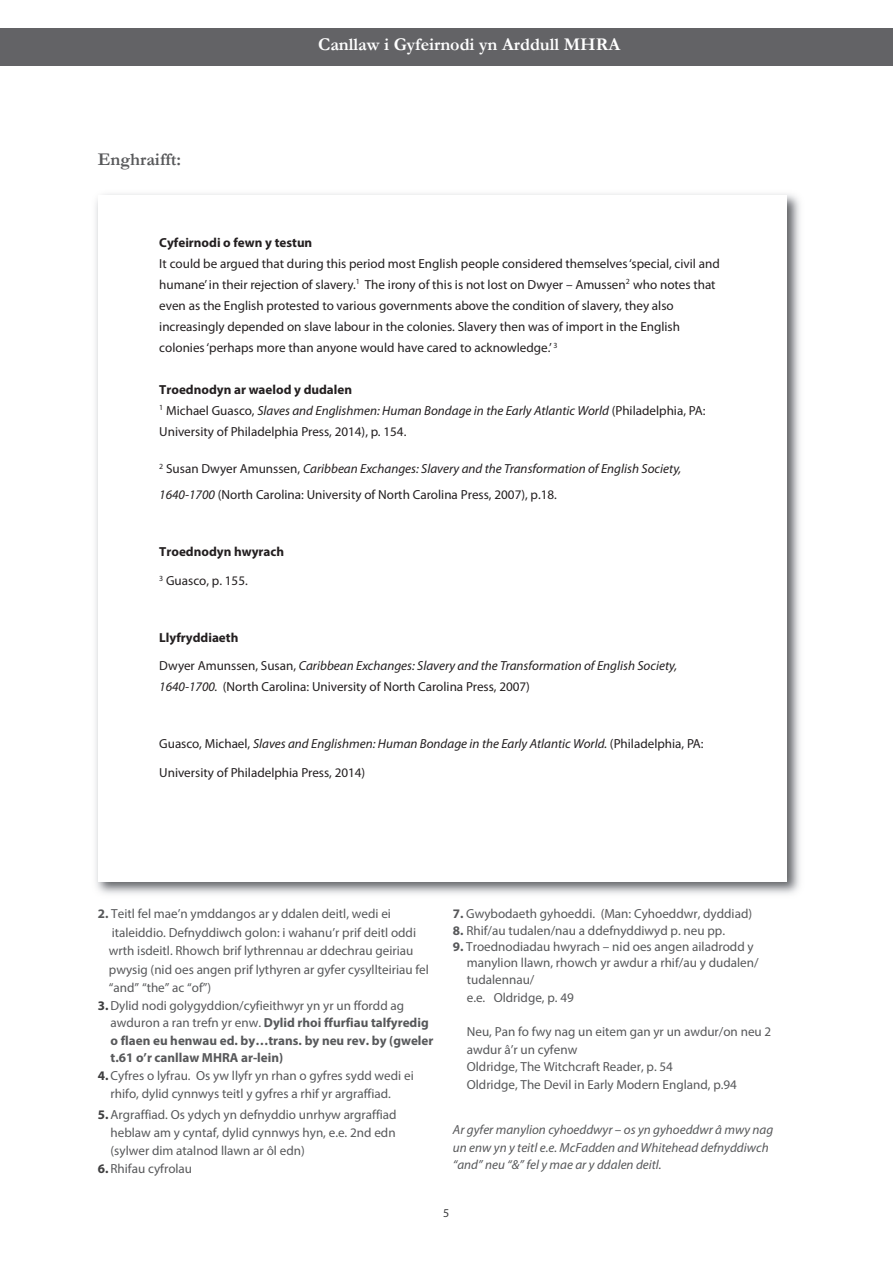
<style>
.page{position:relative;width:893px;height:1263px;background:#fff}
.page>*{position:absolute;margin:0;border:0;box-sizing:border-box;transform-origin:0 0}
.t1{font:700 18px "Garamond";color:#fff}
.t2{font:700 18px "Garamond";color:#57585a}
.t3{font:13.2px/21.1px "Myriad Pro";color:#231f20}
.t4{font:13.2px/18.5px "Myriad Pro";color:#57585a}
.t5{font:700 13.2px/17.4px "Myriad Pro";color:#57585a}
.t6{font:italic 13.2px/17.4px "Myriad Pro";color:#57585a}
.t7{font:italic 13.2px/28.5px "Myriad Pro";color:#231f20}
.t8{font:700 13.2px/28.5px "Myriad Pro";color:#231f20}
.t9{font:12px "Myriad Pro";color:#3e3e3f}
.s1{font-weight:700}
.s2{font-style:italic}
.s3{font-weight:400}
.s4{font-weight:700;font-style:normal}
.s5{font-style:normal}
.s6{color:#3e3e3f}
.s7{font-weight:700;color:#3e3e3f}
</style>
<div class="page">
<div style="left:0;top:29px;width:893px;height:37px;background:#636366"></div>
<img style="left:95px;top:194px;width:705px;height:700px">
<div style="left:98px;top:195px;width:689px;height:686px;background:#fff"></div>
<h1 class="t2" style="left:98px;top:147px;width:85px">Enghraifft:</h1>
<h1 class="t1" style="left:318px;top:33px;width:304px">Canllaw i Gyfeirnodi yn Arddull MHRA</h1>
<p class="t8" style="left:159px;top:228px;width:155px">Cyfeirnodi o fewn y testun</p>
<p class="t3" style="left:159px;top:254px;width:562px">It could be argued that during this period most English people considered themselves ‘special, civil and humane’ in their rejection of slavery.<sup>1</sup> The irony of this is not lost on Dwyer – Amussen<sup>2</sup> who notes that even as the English protested to various governments above the condition of slavery, they also increasingly depended on slave labour in the colonies. Slavery then was of import in the English colonies ‘perhaps more than anyone would have cared to acknowledge.’ <sup>3</sup></p>
<p class="t3" style="left:159px;top:380px;width:548px"><span class="s1">Troednodyn ar waelod y dudalen<br></span><sup>1</sup> Michael Guasco, <span class="s2">Slaves and Englishmen: Human Bondage in the Early Atlantic World</span> (Philadelphia, PA:<br>University of Philadelphia Press, 2014), p. 154.</p>
<p class="t3" style="left:159px;top:457px;width:524px;line-height:25.3px"><sup>2</sup> Susan Dwyer Amunssen, <span class="s2">Caribbean Exchanges: Slavery and the Transformation of English Society,<br>1640-1700</span> (North Carolina: University of North Carolina Press, 2007), p.18.</p>
<p class="t8" style="left:159px;top:537px;width:126px">Troednodyn hwyrach<br><sup>3</sup> <span class="s3">Guasco, p. 155.</span></p>
<p class="t7" style="left:159px;top:624px;width:519px"><span class="s4">Llyfryddiaeth<br></span><span class="s5">Dwyer Amunssen, Susan,</span> Caribbean Exchanges: Slavery and the Transformation of English Society,</p>
<p class="t3" style="left:159px;top:677px;width:372px"><span class="s2">1640-1700.</span> (North Carolina: University of North Carolina Press, 2007)</p>
<p class="t3" style="left:159px;top:731px;width:546px;line-height:28.5px">Guasco, Michael, <span class="s2">Slaves and Englishmen: Human Bondage in the Early Atlantic World.</span> (Philadelphia, PA:<br>University of Philadelphia Press, 2014)</p>
<p class="t4" style="left:109px;top:904px;width:322px;text-indent:-11px"><span class="s1">2.</span> Teitl fel mae’n ymddangos ar y ddalen deitl, wedi ei italeiddio. Defnyddiwch golon: i wahanu’r prif deitl oddi wrth isdeitl. Rhowch brif lythrennau ar ddechrau geiriau pwysig (nid oes angen prif lythyren ar gyfer cysyllteiriau fel “and” “the” ac “of”)</p>
<p class="t5" style="left:111px;top:996px;width:324px;text-indent:-13px"><span class="s6">3.</span> <span class="s3">Dylid nodi golygyddion/cyfieithwyr yn yr un ffordd ag awduron a ran trefn yr enw.</span> Dylid rhoi ffurfiau talfyredig o flaen eu henwau ed. by…trans. by neu rev. by (gweler t.61 o’r canllaw MHRA ar-lein)</p>
<p class="t4" style="left:111px;top:1067px;width:305px;line-height:18px;text-indent:-13px"><span class="s7">4.</span> Cyfres o lyfrau. Os yw llyfr yn rhan o gyfres sydd wedi ei rhifo, dylid cynnwys teitl y gyfres a rhif yr argraffiad.</p>
<p class="t4" style="left:111px;top:1105px;width:288px;line-height:18px;text-align:justify;text-indent:-13px"><span class="s7">5.</span> Argraffiad. Os ydych yn defnyddio unrhyw argraffiad heblaw am y cyntaf, dylid cynnwys hyn, e.e. 2nd edn (sylwer dim atalnod llawn ar ôl edn)</p>
<p class="t4" style="left:98px;top:1159px;width:96px"><span class="s7">6.</span> Rhifau cyfrolau</p>
<p class="t4" style="left:453px;top:904px;width:301px"><span class="s1">7.</span> Gwybodaeth gyhoeddi. (Man: Cyhoeddwr, dyddiad)</p>
<p class="t4" style="left:453px;top:921px;width:274px"><span class="s1">8.</span> Rhif/au tudalen/nau a ddefnyddiwyd p. neu pp.</p>
<p class="t4" style="left:467px;top:938px;width:293px;line-height:16.4px;text-indent:-14px"><span class="s1">9.</span> Troednodiadau hwyrach – nid oes angen ailadrodd y manylion llawn, rhowch yr awdur a rhif/au y dudalen/ tudalennau/</p>
<p class="t4" style="left:467px;top:988px;width:109px">e.e. Oldridge, p. 49</p>
<p class="t4" style="left:467px;top:1023px;width:306px;line-height:17.4px">Neu, Pan fo fwy nag un eitem gan yr un awdur/on neu 2 awdur â’r un cyfenw<br>Oldridge, The Witchcraft Reader, p. 54<br>Oldridge, The Devil in Early Modern England, p.94</p>
<p class="t6" style="left:453px;top:1121px;width:322px">Ar gyfer manylion cyhoeddwyr – os yn gyhoeddwr â mwy nag un enw yn y teitl e.e. McFadden and Whitehead defnyddiwch “and” neu “&amp;” fel y mae ar y ddalen deitl.</p>
<p class="t9" style="left:443px;top:1208px;width:8px">5</p>
</div>
